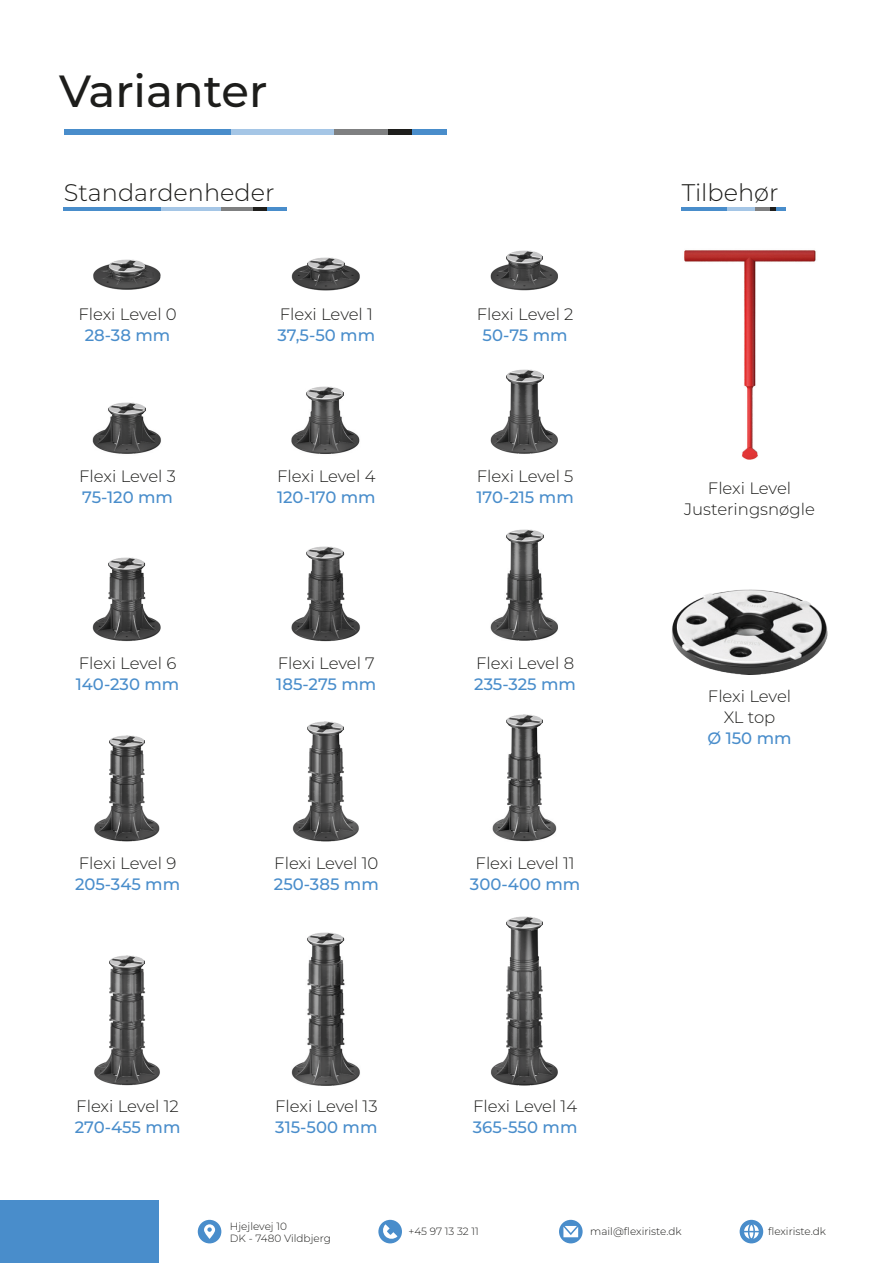
<style>
.page{position:relative;width:893px;height:1263px;background:#fff}
.page>*{position:absolute;margin:0;border:0;box-sizing:border-box;transform-origin:0 0}
.Mellemrubrik{font:500 45px "Montserrat";color:#1d1d1b}
.Manchet_-_forside{font:300 24px "Montserrat";color:#1d1d1b}
.Broed_center{font:300 16.5px/21px "Montserrat";color:#1d1d1b}
.t1{font:300 10.5px/12.6px "Montserrat";color:#1d1d1b}
.s1{font-weight:500;color:#498dcb}
</style>
<div class="page">
<div style="left:0;top:1200px;width:159px;height:63px;background:#498dcb"></div>
<div style="left:198px;top:1220px;width:23px;height:23px;background:#498dcb;border-radius:50%"></div>
<div style="left:378px;top:1220px;width:24px;height:23px;background:#498dcb;border-radius:50%"></div>
<svg style="left:559px;top:1220px;width:24px;height:23px"></svg>
<div style="left:740px;top:1220px;width:23px;height:23px;background:#498dcb;border-radius:50%"></div>
<svg style="left:744px;top:1224px;width:15px;height:15px"></svg>
<svg style="left:383px;top:1224px;width:14px;height:15px"></svg>
<svg style="left:204px;top:1224px;width:11px;height:15px"></svg>
<svg style="left:563px;top:1226px;width:15px;height:11px"></svg>
<div style="left:412px;top:129px;width:34px;height:6px;background:#498dcb"></div>
<div style="left:388px;top:129px;width:24px;height:6px;background:#1e1e1c"></div>
<div style="left:334px;top:129px;width:54px;height:6px;background:#7f8081"></div>
<div style="left:64px;top:129px;width:167px;height:6px;background:#498dcb"></div>
<div style="left:231px;top:129px;width:103px;height:6px;background:#a5c6e6"></div>
<hr style="left:266px;top:207px;width:20px;height:3px;background:#498dcb">
<hr style="left:252px;top:207px;width:14px;height:3px;background:#1e1e1c">
<hr style="left:221px;top:207px;width:31px;height:3px;background:#7f8081">
<hr style="left:64px;top:207px;width:97px;height:3px;background:#498dcb">
<hr style="left:161px;top:207px;width:60px;height:3px;background:#a5c6e6">
<svg style="left:769px;top:207px;width:16px;height:3px"></svg>
<hr style="left:755px;top:207px;width:14px;height:3px;background:#7f8081">
<hr style="left:682px;top:207px;width:45px;height:3px;background:#498dcb">
<hr style="left:727px;top:207px;width:28px;height:3px;background:#a5c6e6">
<img style="left:93px;top:264px;width:68px;height:26px">
<img style="left:291px;top:263px;width:69px;height:28px">
<img style="left:490px;top:265px;width:68px;height:26px">
<img style="left:92px;top:408px;width:69px;height:46px">
<img style="left:291px;top:393px;width:69px;height:61px">
<img style="left:490px;top:376px;width:68px;height:78px">
<img style="left:92px;top:564px;width:69px;height:78px">
<img style="left:291px;top:552px;width:69px;height:90px">
<img style="left:490px;top:535px;width:68px;height:106px">
<img style="left:94px;top:741px;width:66px;height:101px">
<img style="left:292px;top:727px;width:67px;height:115px">
<img style="left:492px;top:720px;width:65px;height:122px">
<img style="left:94px;top:961px;width:66px;height:125px">
<img style="left:291px;top:938px;width:69px;height:148px">
<img style="left:491px;top:922px;width:67px;height:164px">
<img style="left:684px;top:250px;width:132px;height:210px">
<img style="left:671px;top:589px;width:157px;height:85px">
<img style="left:308px;top:932px;width:36px;height:14px">
<img style="left:506px;top:916px;width:36px;height:14px">
<img style="left:108px;top:260px;width:37px;height:14px">
<img style="left:308px;top:257px;width:36px;height:14px">
<img style="left:506px;top:251px;width:37px;height:14px">
<img style="left:109px;top:402px;width:36px;height:15px">
<img style="left:108px;top:557px;width:37px;height:14px">
<img style="left:110px;top:735px;width:35px;height:14px">
<img style="left:110px;top:956px;width:35px;height:13px">
<img style="left:308px;top:722px;width:35px;height:13px">
<img style="left:507px;top:714px;width:35px;height:14px">
<img style="left:307px;top:546px;width:37px;height:15px">
<img style="left:506px;top:529px;width:37px;height:15px">
<img style="left:506px;top:369px;width:37px;height:15px">
<img style="left:307px;top:387px;width:37px;height:14px">
<p class="Mellemrubrik" style="left:59px;top:60px;width:210px">Varianter</p>
<p class="Manchet_-_forside" style="left:64px;top:176px;width:212px">Standardenheder</p>
<p class="Manchet_-_forside" style="left:682px;top:176px;width:98px">Tilbehør</p>
<p class="Broed_center" style="left:78px;top:303px;width:100px;text-align:center">Flexi Level 0<br><span class="s1">28-38 mm</span></p>
<p class="Broed_center" style="left:278px;top:303px;width:99px">Flexi Level 1<br><span class="s1">37,5-50 mm</span></p>
<p class="Broed_center" style="left:477px;top:303px;width:98px;text-align:center">Flexi Level 2<br><span class="s1">50-75 mm</span></p>
<p class="Broed_center" style="left:79px;top:465px;width:98px">Flexi Level 3<br><span class="s1">75-120 mm</span></p>
<p class="Broed_center" style="left:277px;top:465px;width:100px">Flexi Level 4<br><span class="s1">120-170 mm</span></p>
<p class="Broed_center" style="left:476px;top:465px;width:99px">Flexi Level 5<br><span class="s1">170-215 mm</span></p>
<p class="Broed_center" style="left:684px;top:477px;width:132px;text-align:center">Flexi Level<br>Justeringsnøgle</p>
<p class="Broed_center" style="left:76px;top:652px;width:105px">Flexi Level 6<br><span class="s1">140-230 mm</span></p>
<p class="Broed_center" style="left:276px;top:652px;width:102px">Flexi Level 7<br><span class="s1">185-275 mm</span></p>
<p class="Broed_center" style="left:474px;top:652px;width:103px">Flexi Level 8<br><span class="s1">235-325 mm</span></p>
<p class="Broed_center" style="left:707px;top:685px;width:86px;text-align:center">Flexi Level<br>XL top<br><span class="s1">Ø 150 mm</span></p>
<p class="Broed_center" style="left:75px;top:852px;width:107px">Flexi Level 9<br><span class="s1">205-345 mm</span></p>
<p class="Broed_center" style="left:274px;top:852px;width:106px">Flexi Level 10<br><span class="s1">250-385 mm</span></p>
<p class="Broed_center" style="left:470px;top:852px;width:112px;text-align:center">Flexi Level 11<br><span class="s1">300-400 mm</span></p>
<p class="Broed_center" style="left:75px;top:1095px;width:107px">Flexi Level 12<br><span class="s1">270-455 mm</span></p>
<p class="Broed_center" style="left:275px;top:1095px;width:104px">Flexi Level 13<br><span class="s1">315-500 mm</span></p>
<p class="Broed_center" style="left:473px;top:1095px;width:106px">Flexi Level 14<br><span class="s1">365-550 mm</span></p>
<p class="t1" style="left:230px;top:1219px;width:102px">Hjejlevej 10<br>DK - 7480 Vildbjerg</p>
<p class="t1" style="left:408px;top:1224px;width:72px">+45 97 13 32 11</p>
<p class="t1" style="left:590px;top:1224px;width:93px">mail@flexiriste.dk</p>
<p class="t1" style="left:768px;top:1224px;width:59px">flexiriste.dk</p>
</div>
